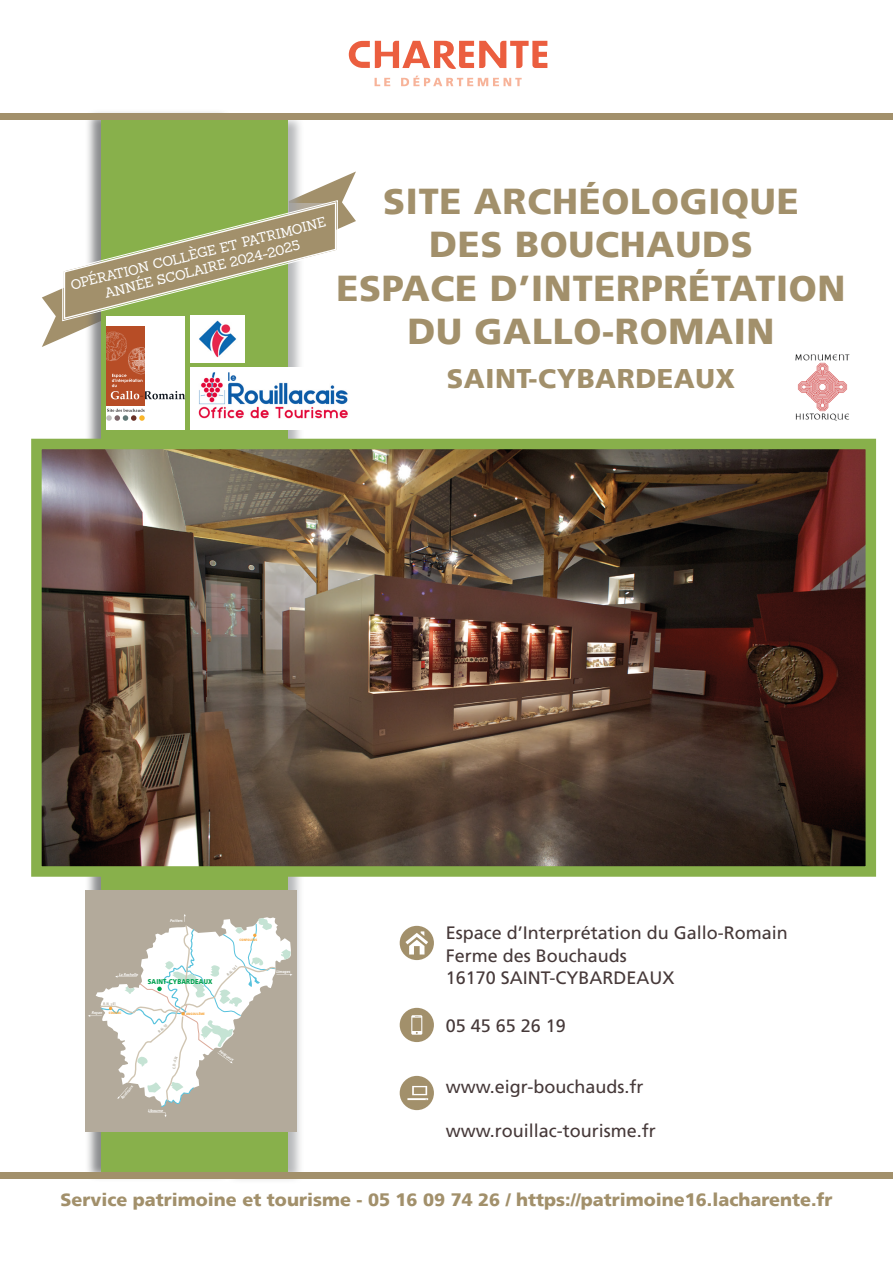
<style>
.page{position:relative;width:893px;height:1263px;background:#fff}
.page>*{position:absolute;margin:0;border:0;box-sizing:border-box;transform-origin:0 0}
.t1{font:900 36px/43.5px "Frutiger";letter-spacing:.02em;color:#a2906b;text-align:center}
.t2{font:900 27px "Frutiger";letter-spacing:.02em;color:#a2906b}
.t3{font:18px/22.5px "Frutiger LT Std";color:#463939}
.t4{font:900 18px "Frutiger";color:#a2906b}
.t5{font:13.5px/16.2px "Sanchez";color:#fff;text-align:center}
.t6{font:900 7.05px "Frutiger LT Std";letter-spacing:.025em;color:#00a250;scale:.85 1}
.t7{font:italic 700 4.05px "Frutiger LT Std";color:#fff;scale:.9 1}
.t8{font:900 3.3px "Frutiger LT Std";letter-spacing:.025em;color:#f7a63d;scale:.85 1}
</style>
<div class="page">
<div style="left:225px;top:114px;width:79px;height:1069px;background:#9ea0a3;opacity:.75"></div>
<div style="left:226px;top:120px;width:61px;height:1052px;background:#88b04b"></div>
<div style="left:84px;top:109px;width:148px;height:1073px;background:#646568;opacity:.75"></div>
<div style="left:101px;top:117px;width:131px;height:1055px;background:#88b04b"></div>
<svg style="left:42px;top:171px;width:314px;height:176px"></svg>
<svg style="left:375px;top:78px;width:15px;height:8px"></svg>
<svg style="left:401px;top:76px;width:121px;height:10px"></svg>
<svg style="left:349px;top:41px;width:198px;height:28px"></svg>
<div style="left:0;top:113px;width:893px;height:7px;background:#a2906b"></div>
<div style="left:0;top:1172px;width:893px;height:7px;background:#a2906b"></div>
<div style="left:400px;top:1076px;width:34px;height:34px;background:#a2906b;border-radius:50%"></div>
<div style="left:400px;top:1008px;width:34px;height:34px;background:#a2906b;border-radius:50%"></div>
<div style="left:400px;top:926px;width:34px;height:34px;background:#a2906b;border-radius:50%"></div>
<svg style="left:411px;top:1015px;width:11px;height:20px"></svg>
<svg style="left:405px;top:931px;width:23px;height:23px"></svg>
<hr style="left:407px;top:1098px;width:21px;height:2px;background:#fff">
<svg style="left:412px;top:1086px;width:15px;height:14px"></svg>
<img style="left:42px;top:450px;width:823px;height:416px">
<div style="left:31px;top:439px;width:845px;height:438px;border:10px solid #88b04b"></div>
<div style="left:85px;top:890px;width:211px;height:241px;background:#b3aa9b"></div>
<div style="left:106px;top:316px;width:79px;height:114px;background:#fff"></div>
<div style="left:107px;top:327px;width:38px;height:79px;background:#b74d26"></div>
<img style="left:106px;top:329px;width:21px;height:32px">
<svg style="left:111px;top:374px;width:74px;height:25px"></svg>
<img style="left:126px;top:347px;width:29px;height:28px">
<svg style="left:106px;top:409px;width:39px;height:12px"></svg>
<img style="left:191px;top:316px;width:53px;height:46px">
<img style="left:795px;top:354px;width:55px;height:67px">
<img style="left:191px;top:368px;width:157px;height:62px">
<svg style="left:88px;top:914px;width:204px;height:203px"></svg>
<p class="t5" style="left:69px;top:277px;width:264px;rotate:-14deg">opération collège et patrimoine année scolaire 2024-2025</p>
<h1 class="t1" style="left:336px;top:179px;width:511px">SITE ARCHÉOLOGIQUE<br>DES BOUCHAUDS<br>ESPACE D’INTERPRÉTATION<br>DU GALLO-ROMAIN</h1>
<h2 class="t2" style="left:447px;top:362px;width:290px">SAINT-CYBARDEAUX</h2>
<p class="t7" style="left:170px;top:918px;width:15px">Poitiers</p>
<p class="t7" style="left:119px;top:972px;width:23px">La Rochelle</p>
<p class="t6" style="left:148px;top:977px;width:78px">SAINT-CYBARDEAUX</p>
<p class="t7" style="left:92px;top:1010px;width:13px">Royan</p>
<p class="t8" style="left:109px;top:1010px;width:16px">COGNAC</p>
<p class="t8" style="left:186px;top:1011px;width:24px">ANGOULÊME</p>
<p class="t8" style="left:240px;top:937px;width:22px">CONFOLENS</p>
<p class="t7" style="left:120px;top:1097px;width:19px;rotate:-49deg">Bordeaux</p>
<p class="t7" style="left:148px;top:1108px;width:18px">Libourne</p>
<p class="t7" style="left:221px;top:1049px;width:20px;rotate:35deg">Périgueux</p>
<p class="t7" style="left:276px;top:969px;width:17px">Limoges</p>
<p class="t3" style="left:446px;top:922px;width:344px">Espace d’Interprétation du gallo-romain<br>Ferme des Bouchauds<br>16170 Sai nt-Cybardeaux</p>
<p class="t3" style="left:446px;top:1015px;width:122px">05 45 65 26 19</p>
<p class="t3" style="left:446px;top:1076px;width:199px">www.eigr-bouchauds.fr</p>
<p class="t3" style="left:446px;top:1119px;width:212px">www.rouillac-tourisme.fr</p>
<p class="t4" style="left:60px;top:1189px;width:774px">SERVICE PATRIMOINE ET TOURISME - 05 16 09 74 26 / HTTPS://PATRIMOINE16.LACHARENTE.FR</p>
</div>
